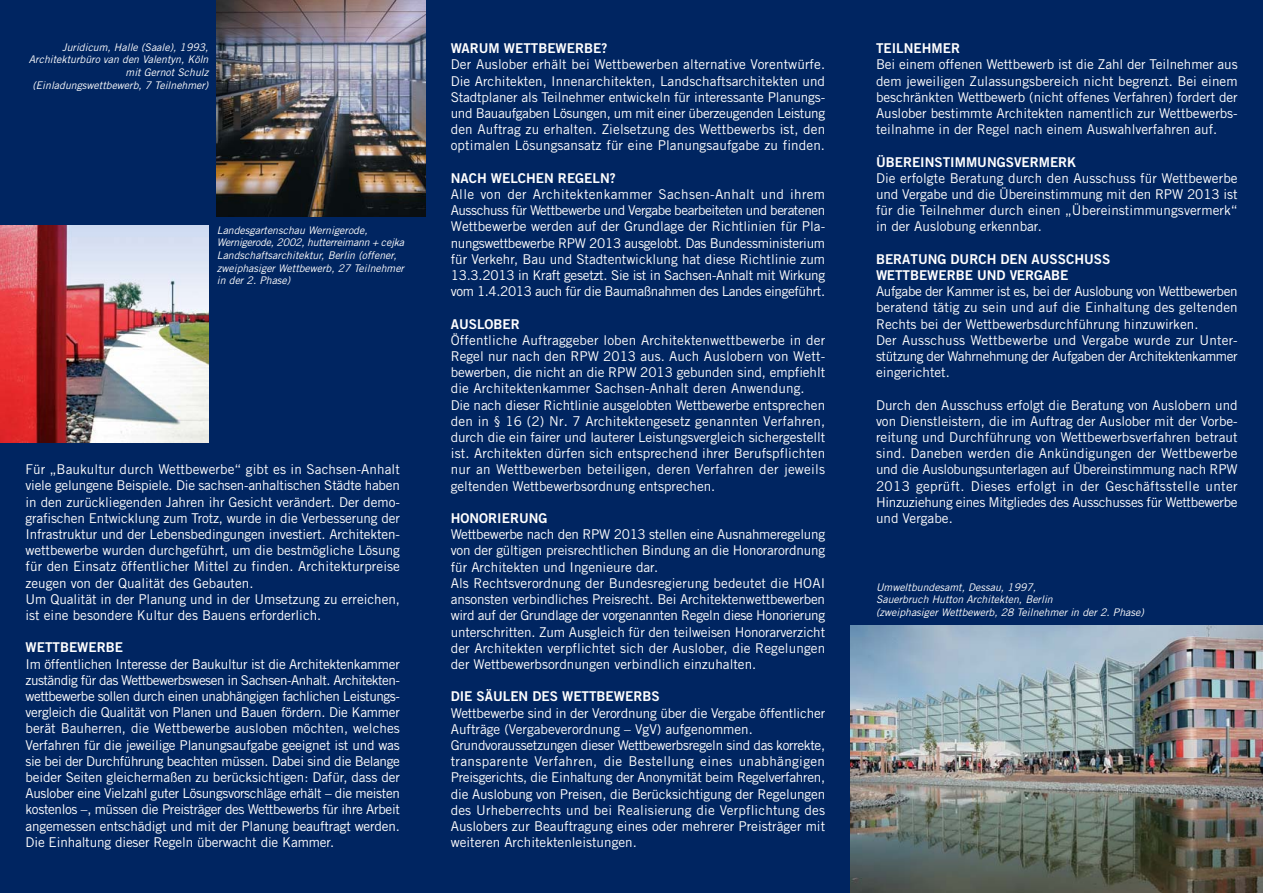
<style>
.page{position:relative;width:1263px;height:893px;background:#002561}
.page>*{position:absolute;margin:0;border:0;box-sizing:border-box;transform-origin:0 0}
.t1{font:13.5px/16.2px "Trade Gothic";letter-spacing:-.005em;color:#fff;text-align:justify}
.t2{font:13.5px/16.2px "Trade Gothic Bold Two";color:#fff}
.t3{font:italic 10.5px/12.6px "Trade Gothic";color:#fff}
</style>
<div class="page">
<img style="left:850px;top:625px;width:413px;height:268px">
<img style="left:0;top:225px;width:208px;height:217px">
<img style="left:217px;top:0;width:208px;height:217px">
<p class="t3" style="left:29px;top:42px;width:183px;text-align:right">Juridicum, Halle (Saale), 1993,<br>Architekturbüro van den Valentyn, Köln mit Gernot Schulz (Einladungswettbewerb, 7 Teilnehmer)</p>
<p class="t3" style="left:217px;top:225px;width:191px">Landesgartenschau Wernigerode, Wernigerode,2002,hutterreimann + cejka Landschaftsarchitektur, Berlin (offener, zweiphasiger Wettbewerb, 27 Teilnehmer in der 2. Phase)</p>
<p class="t1" style="left:26px;top:463px;width:376px;text-align:left">Für „Baukultur durch Wettbewerbe“ gibt es in Sachsen-Anhalt viele gelungene Beispiele. Die sachsen-anhaltischen Städte haben in den zurückliegenden Jahren ihr Gesicht verändert. Der demo&shy;grafischen Entwicklung zum Trotz, wurde in die Verbesserung der Infrastruktur und der Lebensbedingungen investiert. Architekten&shy;wettbewerbe wurden durchgeführt, um die bestmögliche Lösung für den Einsatz öffentlicher Mittel zu finden. Architekturpreise zeugen von der Qualität des Gebauten.<br>Um Qualität in der Planung und in der Umsetzung zu erreichen, ist eine besondere Kultur des Bauens erforderlich.</p>
<p class="t2" style="left:26px;top:641px;width:99px">WETTBEWERBE</p>
<p class="t1" style="left:26px;top:657px;width:376px">Im öffentlichen Interesse der Baukultur ist die Architektenkammer zuständig für das Wettbewerbswesen in Sachsen-Anhalt. Architekten&shy;wettbewerbe sollen durch einen unabhängigen fachlichen Leistungs&shy;vergleich die Qualität von Planen und Bauen fördern. Die Kammer berät Bauherren, die Wettbewerbe ausloben möchten, welches Verfahren für die jeweilige Planungsaufgabe geeignet ist und was sie bei der Durchführung beachten müssen. Dabei sind die Belange beider Seiten gleichermaßen zu berücksichtigen: Dafür, dass der Auslober eine Vielzahl guter Lösungsvorschläge erhält – die meisten kostenlos –, müssen die Preisträger des Wettbewerbs für ihre Arbeit angemessen entschädigt und mit der Planung beauftragt werden.<br>Die Einhaltung dieser Regeln überwacht die Kammer.</p>
<p class="t2" style="left:451px;top:42px;width:158px">WARUM WETTBEWERBE?</p>
<p class="t1" style="left:451px;top:58px;width:376px">Der Auslober erhält bei Wettbewerben alternative Vorentwürfe.<br>Die Architekten, Innenarchitekten, Landschaftsarchitekten und Stadtplaner als Teilnehmer entwickeln für interessante Planungs&shy;und Bauaufgaben Lösungen, um mit einer überzeugenden Leistung den Auftrag zu erhalten. Zielsetzung des Wettbewerbs ist, den optimalen Lösungsansatz für eine Planungsaufgabe zu finden.</p>
<p class="t2" style="left:451px;top:171px;width:166px">NACH WELCHEN REGELN?</p>
<p class="t1" style="left:451px;top:187px;width:376px">Alle von der Architektenkammer Sachsen-Anhalt und ihrem Ausschuss für Wettbewerbe und Vergabe bearbeiteten und beratenen Wettbewerbe werden auf der Grundlage der Richtlinien für Pla&shy;nungswettbewerbe RPW 2013 ausgelobt. Das Bundessministerium für Verkehr, Bau und Stadtentwicklung hat diese Richtlinie zum 13.3.2013 in Kraft gesetzt. Sie ist in Sachsen-Anhalt mit Wirkung vom 1.4.2013 auch für die Baumaßnahmen des Landes eingeführt.</p>
<p class="t2" style="left:451px;top:317px;width:71px">AUSLOBER</p>
<p class="t1" style="left:451px;top:333px;width:376px;text-align:left">Öffentliche Auftraggeber loben Architektenwettbewerbe in der Regel nur nach den RPW 2013 aus. Auch Auslobern von Wett&shy;bewerben, die nicht an die RPW 2013 gebunden sind, empfiehlt die Architektenkammer Sachsen-Anhalt deren Anwendung.<br>Die nach dieser Richtlinie ausgelobten Wettbewerbe entsprechen den in § 16 (2) Nr. 7 Architektengesetz genannten Verfahren, durch die ein fairer und lauterer Leistungsvergleich sichergestellt ist. Architekten dürfen sich entsprechend ihrer Berufspflichten nur an Wettbewerben beteiligen, deren Verfahren der jeweils geltenden Wettbewerbsordnung entsprechen.</p>
<p class="t2" style="left:451px;top:511px;width:98px">HONORIERUNG</p>
<p class="t1" style="left:451px;top:528px;width:376px;text-align:left">Wettbewerbe nach den RPW 2013 stellen eine Ausnahmeregelung von der gültigen preisrechtlichen Bindung an die Honorarordnung für Architekten und Ingenieure dar.<br>Als Rechtsverordnung der Bundesregierung bedeutet die HOAI ansonsten verbindliches Preisrecht. Bei Architektenwettbewerben wird auf der Grundlage der vorgenannten Regeln diese Honorierung unterschritten. Zum Ausgleich für den teilweisen Honorarverzicht der Architekten verpflichtet sich der Auslober, die Regelungen der Wettbewerbsordnungen verbindlich einzuhalten.</p>
<p class="t2" style="left:451px;top:690px;width:210px">DIE SÄULEN DES WETTBEWERBS</p>
<p class="t1" style="left:451px;top:706px;width:376px;text-align:left">Wettbewerbe sind in der Verordnung über die Vergabe öffentlicher Aufträge (Vergabeverordnung – VgV) aufgenommen.<br>Grundvoraussetzungen dieser Wettbewerbsregeln sind das korrekte, transparente Verfahren, die Bestellung eines unabhängigen Preisgerichts, die Einhaltung der Anonymität beim Regelverfahren, die Auslobung von Preisen, die Berücksichtigung der Regelungen des Urheberrechts und bei Realisierung die Verpflichtung des Auslobers zur Beauftragung eines oder mehrerer Preisträger mit weiteren Architektenleistungen.</p>
<p class="t2" style="left:876px;top:42px;width:85px">TEILNEHMER</p>
<p class="t1" style="left:876px;top:58px;width:363px">Bei einem offenen Wettbewerb ist die Zahl der Teilnehmer aus dem jeweiligen Zulassungsbereich nicht begrenzt. Bei einem beschränkten Wettbewerb (nicht offenes Verfahren) fordert der Auslober bestimmte Architekten namentlich zur Wettbewerbs&shy;teilnahme in der Regel nach einem Auswahlverfahren auf.</p>
<p class="t2" style="left:876px;top:155px;width:202px">ÜBEREINSTIMMUNGSVERMERK</p>
<p class="t1" style="left:876px;top:171px;width:363px">Die erfolgte Beratung durch den Ausschuss für Wettbewerbe und Vergabe und die Übereinstimmung mit den RPW 2013 ist für die Teilnehmer durch einen „Übereinstimmungsvermerk“ in der Auslobung erkennbar.</p>
<p class="t2" style="left:876px;top:252px;width:236px">BERATUNG DURCH DEN AUSSCHUSS<br>WETTBEWERBE UND VERGABE</p>
<p class="t1" style="left:876px;top:285px;width:363px;text-align:left">Aufgabe der Kammer ist es, bei der Auslobung von Wettbewerben beratend tätig zu sein und auf die Einhaltung des geltenden Rechts bei der Wettbewerbsdurchführung hinzuwirken.<br>Der Ausschuss Wettbewerbe und Vergabe wurde zur Unter&shy;stützung der Wahrnehmung der Aufgaben der Architektenkammer eingerichtet.</p>
<p class="t1" style="left:876px;top:398px;width:363px">Durch den Ausschuss erfolgt die Beratung von Auslobern und von Dienstleistern, die im Auftrag der Auslober mit der Vorbe&shy;reitung und Durchführung von Wettbewerbsverfahren betraut sind. Daneben werden die Ankündigungen der Wettbewerbe und die Auslobungsunterlagen auf Übereinstimmung nach RPW 2013 geprüft. Dieses erfolgt in der Geschäftsstelle unter Hinzuziehung eines Mitgliedes des Ausschusses für Wettbewerbe und Vergabe.</p>
<p class="t3" style="left:876px;top:582px;width:271px">Umweltbundesamt, Dessau, 1997,<br>Sauerbruch Hutton Architekten, Berlin<br>(zweiphasiger Wettbewerb, 28 Teilnehmer in der 2. Phase)</p>
</div>
